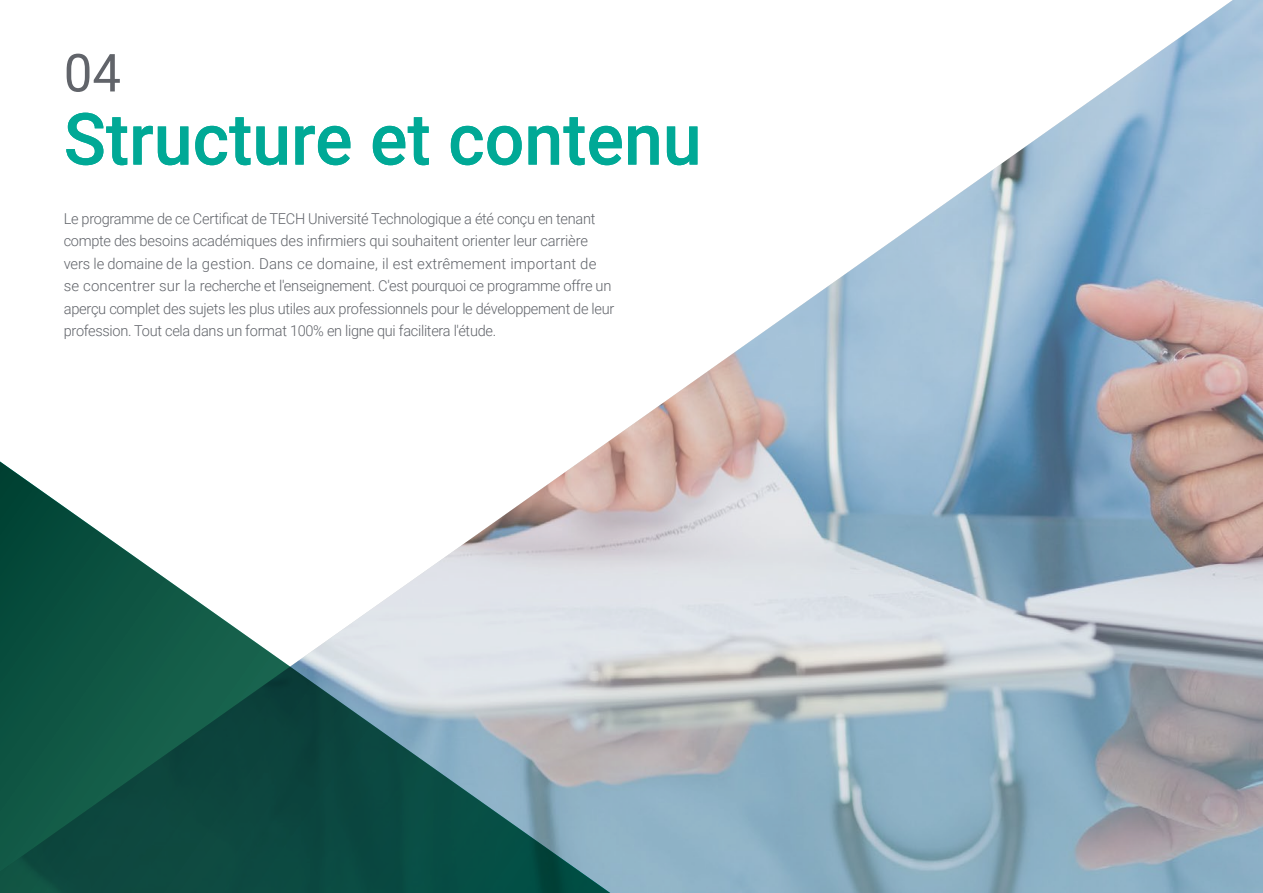
<style>
.page{position:relative;width:1263px;height:893px;background:#fff}
.page>*{position:absolute;margin:0;border:0;box-sizing:border-box;transform-origin:0 0}
.t1{font:500 72px "Roboto";color:#00a996}
.t2{font:52.5px "Roboto";color:#61646a}
.t3{font:300 15px/22.5px "Roboto";letter-spacing:-.02em;color:#61646a}
</style>
<div class="page">
<img style="left:602px;top:0;width:661px;height:893px">
<svg style="left:0;top:446px;width:640px;height:447px"></svg>
<h2 class="t2" style="left:64px;top:36px;width:59px">04</h2>
<h1 class="t1" style="left:64px;top:89px;width:639px">Structure et contenu</h1>
<p class="t3" style="left:64px;top:207px;width:552px">Le programme de ce Certificat de TECH Université Technologique a été conçu en tenant compte des besoins académiques des infirmiers qui souhaitent orienter leur carrière vers le domaine de la gestion. Dans ce domaine, il est extrêmement important de se concentrer sur la recherche et l'enseignement. C'est pourquoi ce programme offre un aperçu complet des sujets les plus utiles aux professionnels pour le développement de leur profession. Tout cela dans un format 100% en ligne qui facilitera l'étude.</p>
</div>
